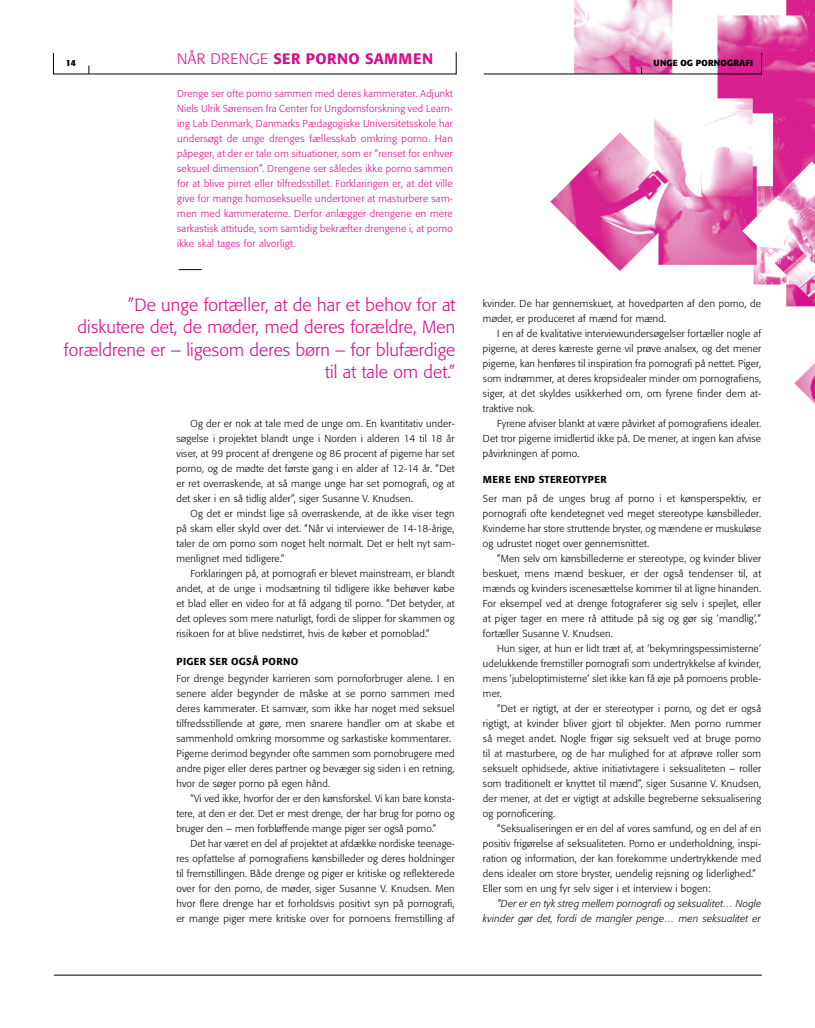
<style>
.page{position:relative;width:815px;height:1028px;background:#fff}
.page>*{position:absolute;margin:0;border:0;box-sizing:border-box;transform-origin:0 0}
.t1{font:300 17.5px/22.5px "Formata";letter-spacing:.01em;color:#d70b8c;text-align:right}
.t2{font:500 15px "Formata";letter-spacing:.03em;color:#d70b8c}
.t3{font:300 10px/15px "Formata";letter-spacing:.02em;color:#000;text-align:justify}
.t4{font:300 10px/15px "Formata";letter-spacing:.03em;color:#d70b8c;text-align:justify}
.t5{font:italic 300 10px/15px "Formata";letter-spacing:.02em;color:#000;text-align:right}
.t6{font:500 10px "Formata";letter-spacing:.03em;color:#000}
.t7{font:700 8.75px "Formata";letter-spacing:.02em;color:#000}
.s1{font-weight:300}
</style>
<div class="page">
<img style="left:550px;top:0;width:265px;height:404px">
<hr style="left:54px;top:974px;width:708px;height:1px;background:#000">
<svg style="left:53px;top:52px;width:404px;height:23px"></svg>
<svg style="left:179px;top:269px;width:23px;height:1px"></svg>
<svg style="left:483px;top:52px;width:279px;height:23px"></svg>
<p class="t7" style="left:66px;top:57px;width:12px">1 4</p>
<h2 class="t2" style="left:177px;top:49px;width:257px"><span class="s1">NÅR DRENGE</span> SER PORNO SAMMEN</h2>
<p class="t4" style="left:177px;top:86px;width:277px">Drenge ser ofte porno sammen med deres kammerater. Adjunkt Niels Ulrik Sørensen fra Center for Ungdomsforskning ved Learn&shy;ing Lab Denmark, Danmarks Pædagogiske Universitetsskole har undersøgt de unge drenges fællesskab omkring porno. Han påpeger, at der er tale om situationer, som er ”renset for enhver seksuel dimension”. Drengene ser således ikke porno sammen for at blive pirret eller tilfredsstillet. Forklaringen er, at det ville give for mange homoseksuelle undertoner at masturbere sam&shy;men med kammeraterne. Derfor anlægger drengene en mere sarkastisk attitude, som samtidig bekræfter drengene i, at porno ikke skal tages for alvorligt.</p>
<h1 class="t1" style="left:64px;top:293px;width:393px">”De unge fortæller, at de har et behov for at diskutere det, de møder, med deres forældre, Men forældrene er – ligesom deres børn – for blufærdige til at tale om det.”</h1>
<p class="t3" style="left:176px;top:416px;width:280px;text-indent:14px">Og der er nok at tale med de unge om. En kvantitativ under&shy;søgelse i projektet blandt unge i Norden i alderen 14 til 18 år viser, at 99 procent af drengene og 86 procent af pigerne har set porno, og de mødte det første gang i en alder af 12-14 år. ”Det er ret overraskende, at så mange unge har set pornografi, og at det sker i en så tidlig alder”, siger Susanne V. Knudsen.</p>
<p class="t3" style="left:176px;top:506px;width:280px;text-indent:14px">Og det er mindst lige så overraskende, at de ikke viser tegn på skam eller skyld over det. ”Når vi interviewer de 14-18-årige, taler de om porno som noget helt normalt. Det er helt nyt sam&shy;menlignet med tidligere.”</p>
<p class="t3" style="left:176px;top:566px;width:280px;text-indent:14px">Forklaringen på, at pornografi er blevet mainstream, er blandt andet, at de unge i modsætning til tidligere ikke behøver købe et blad eller en video for at få adgang til porno. ”Det betyder, at det opleves som mere naturligt, fordi de slipper for skammen og risikoen for at blive nedstirret, hvis de køber et pornoblad.”</p>
<p class="t6" style="left:176px;top:655px;width:123px">PIGER SER OGSÅ PORNO</p>
<p class="t3" style="left:176px;top:671px;width:280px;text-align:left">For drenge begynder karrieren som pornoforbruger alene. I en senere alder begynder de måske at se porno sammen med deres kammerater. Et samvær, som ikke har noget med seksuel tilfredsstillende at gøre, men snarere handler om at skabe et sammenhold omkring morsomme og sarkastiske kommentarer.<br>Pigerne derimod begynder ofte sammen som pornobrugere med andre piger eller deres partner og bevæger sig siden i en retning, hvor de søger porno på egen hånd.</p>
<p class="t3" style="left:176px;top:791px;width:280px;text-indent:14px">”Vi ved ikke, hvorfor der er den kønsforskel. Vi kan bare konsta&shy;tere, at den er der. Det er mest drenge, der har brug for porno og bruger den – men forbløffende mange piger ser også porno.”</p>
<p class="t3" style="left:176px;top:836px;width:280px;text-indent:14px">Det har været en del af projektet at afdække nordiske teenage&shy;res opfattelse af pornografiens kønsbilleder og deres holdninger til fremstillingen. Både drenge og piger er kritiske og reflekterede over for den porno, de møder, siger Susanne V. Knudsen. Men hvor flere drenge har et forholdsvis positivt syn på pornografi, er mange piger mere kritiske over for pornoens fremstilling af</p>
<p class="t7" style="left:654px;top:58px;width:87px">UNGE OG PORNOGRAF</p>
<p class="t7" style="left:750px;top:58px;width:4px">I</p>
<p class="t3" style="left:483px;top:296px;width:280px">kvinder. De har gennemskuet, at hovedparten af den porno, de møder, er produceret af mænd for mænd.</p>
<p class="t3" style="left:483px;top:326px;width:280px;text-indent:14px">I en af de kvalitative interviewundersøgelser fortæller nogle af pigerne, at deres kæreste gerne vil prøve analsex, og det mener pigerne, kan henføres til inspiration fra pornografi på nettet. Piger, som indrømmer, at deres kropsidealer minder om pornografiens, siger, at det skyldes usikkerhed om, om fyrene finder dem at&shy;traktive nok.</p>
<p class="t3" style="left:483px;top:416px;width:280px;text-indent:14px">Fyrene afviser blankt at være påvirket af pornografiens idealer.<br>Det tror pigerne imidlertid ikke på. De mener, at ingen kan afvise påvirkningen af porno.</p>
<p class="t6" style="left:483px;top:473px;width:125px">MERE END STEREOTYPER</p>
<p class="t3" style="left:483px;top:491px;width:280px">Ser man på de unges brug af porno i et kønsperspektiv, er pornografi ofte kendetegnet ved meget stereotype kønsbilleder.<br>Kvinderne har store struttende bryster, og mændene er muskuløse og udrustet noget over gennemsnittet.</p>
<p class="t3" style="left:483px;top:551px;width:280px;text-indent:14px">”Men selv om kønsbillederne er stereotype, og kvinder bliver beskuet, mens mænd beskuer, er der også tendenser til, at mænds og kvinders iscenesættelse kommer til at ligne hinanden.<br>For eksempel ved at drenge fotograferer sig selv i spejlet, eller at piger tager en mere rå attitude på sig og gør sig ’mandlig’,” fortæller Susanne V. Knudsen.</p>
<p class="t3" style="left:483px;top:641px;width:280px;text-indent:14px">Hun siger, at hun er lidt træt af, at ’bekymringspessimisterne’ udelukkende fremstiller pornografi som undertrykkelse af kvinder, mens ’jubeloptimisterne’ slet ikke kan få øje på pornoens proble&shy;mer.</p>
<p class="t3" style="left:483px;top:701px;width:280px;text-indent:14px">”Det er rigtigt, at der er stereotyper i porno, og det er også rigtigt, at kvinder bliver gjort til objekter. Men porno rummer så meget andet. Nogle frigør sig seksuelt ved at bruge porno til at masturbere, og de har mulighed for at afprøve roller som seksuelt ophidsede, aktive initiativtagere i seksualiteten – roller som traditionelt er knyttet til mænd”, siger Susanne V. Knudsen, der mener, at det er vigtigt at adskille begreberne seksualisering og pornoficering.</p>
<p class="t3" style="left:483px;top:821px;width:280px;text-align:left;text-indent:14px">”Seksualiseringen er en del af vores samfund, og en del af en positiv frigørelse af seksualiteten. Porno er underholdning, inspi&shy;ration og information, der kan forekomme undertrykkende med dens idealer om store bryster, uendelig rejsning og liderlighed.” Eller som en ung fyr selv siger i et interview i bogen:</p>
<p class="t5" style="left:483px;top:896px;width:280px">”Der er en tyk streg mellem pornografi og seksualitet… Nogle kvinder gør det, fordi de mangler penge… men seksualitet er</p>
</div>
